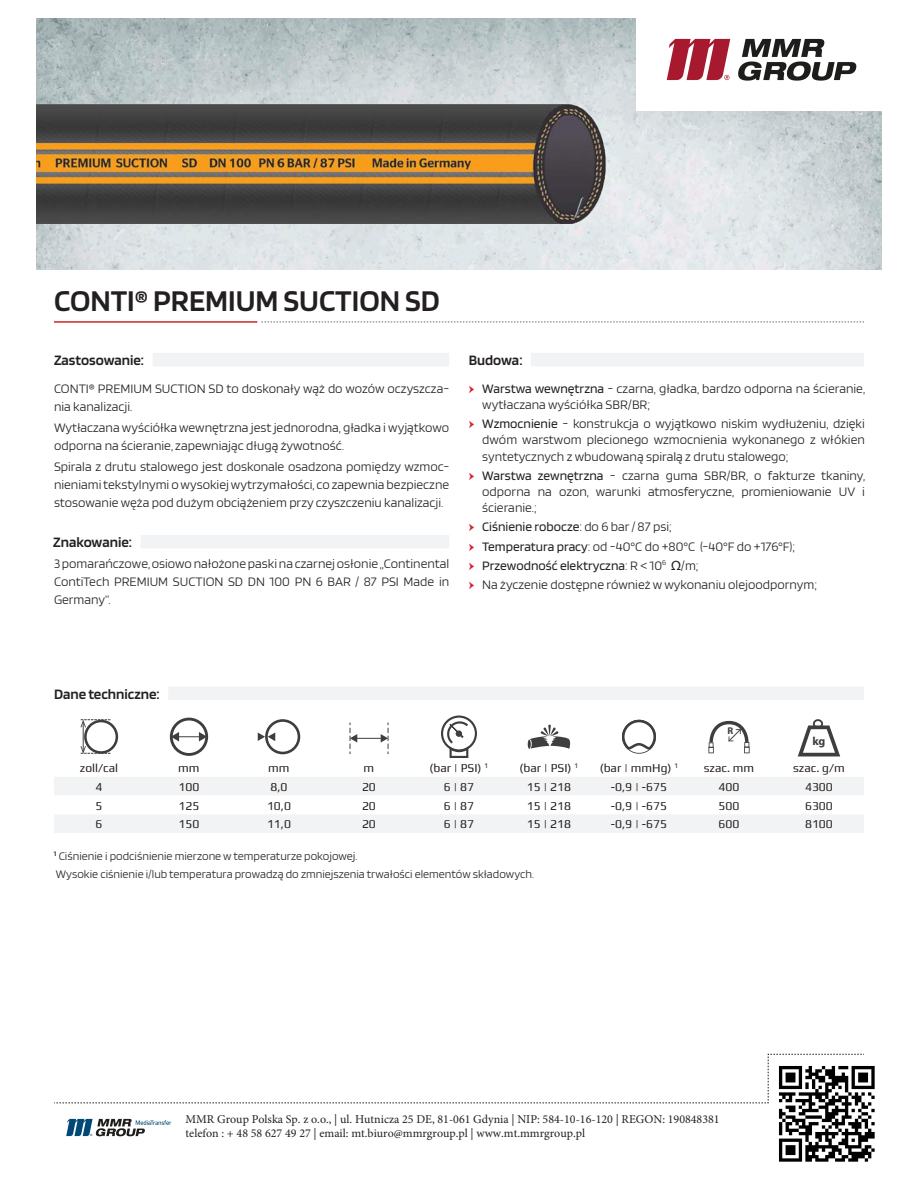
<style>
.page{position:relative;width:918px;height:1188px;background:#fff}
.page>*{position:absolute;margin:0;border:0;box-sizing:border-box;transform-origin:0 0}
.t1{font:600 31.5px "Blinker";color:#231f20}
.h2_jw___gray_strip{font:600 15px "Blinker";color:#231f20}
.TTM__p__Zastosowanie{font:200 13.5px/18px "Blinker";color:#231f20;text-align:justify}
.t2{font:13.5px "Blinker";color:#231f20}
.t3{font:12px/14.4px "Minion Pro";color:#231f20}
.Znakowanie{font:200 12px/18px "Blinker";color:#231f20}
.Blinker__8_auto{font:12px "Play";color:#231f20}
.Blinker_do_tabeli__9{font:12px "Play";color:#231f20}
.t4{font:700 11.7px "Myriad Pro";color:#3e3e3f}
.t5{font:700 9.75px "Myriad Pro";color:#3e3e3f}
.s1{font-family:"Minion Pro";font-weight:400;color:#d1232a}
.s2{font-weight:400}
.s3{font-family:"Minion Pro";color:#d1232a}
.s4{font-weight:200}
.s5{font-family:"Myriad Web Pro"}
</style>
<div class="page">
<svg style="left:54px;top:1054px;width:810px;height:50px"></svg>
<img style="left:37px;top:18px;width:844px;height:251px">
<hr style="left:54px;top:321px;width:203px;height:2px;background:#d1232a">
<svg style="left:261px;top:322px;width:603px;height:1px"></svg>
<img style="left:37px;top:83px;width:594px;height:163px">
<div style="left:54px;top:687px;width:810px;height:13px;background:#f2f3f4"></div>
<div style="left:54px;top:685px;width:114px;height:18px;background:#fff"></div>
<div style="left:53px;top:535px;width:396px;height:13px;background:#f2f3f4"></div>
<div style="left:53px;top:533px;width:88px;height:18px;background:#fff"></div>
<div style="left:54px;top:353px;width:395px;height:13px;background:#f2f3f4"></div>
<div style="left:54px;top:351px;width:99px;height:18px;background:#fff"></div>
<div style="left:469px;top:353px;width:395px;height:13px;background:#f2f3f4"></div>
<div style="left:469px;top:351px;width:62px;height:18px;background:#fff"></div>
<div style="left:54px;top:777px;width:810px;height:56px;background:#f2f3f4"></div>
<svg style="left:54px;top:796px;width:810px;height:18px"></svg>
<svg style="left:80px;top:719px;width:38px;height:35px"></svg>
<svg style="left:170px;top:718px;width:38px;height:38px"></svg>
<svg style="left:258px;top:719px;width:42px;height:35px"></svg>
<svg style="left:350px;top:723px;width:39px;height:31px"></svg>
<svg style="left:441px;top:716px;width:36px;height:42px"></svg>
<svg style="left:528px;top:725px;width:42px;height:24px"></svg>
<svg style="left:622px;top:720px;width:34px;height:34px"></svg>
<svg style="left:708px;top:720px;width:42px;height:33px"></svg>
<svg style="left:798px;top:719px;width:42px;height:37px"></svg>
<img style="left:772px;top:1059px;width:103px;height:103px">
<img style="left:637px;top:18px;width:244px;height:92px">
<img style="left:66px;top:1118px;width:106px;height:19px">
<p class="t1" style="left:54px;top:285px;width:387px">CONTI® PREMIUM SUCTION SD</p>
<p class="h2_jw___gray_strip" style="left:54px;top:352px;width:92px">Zastosowanie:</p>
<p class="h2_jw___gray_strip" style="left:469px;top:352px;width:55px">Budowa:</p>
<p class="TTM__p__Zastosowanie" style="left:54px;top:380px;width:397px">CONTI® PREMIUM SUCTION SD to doskonały wąż do wozów oczyszcza&shy;nia kanalizacji.</p>
<p class="TTM__p__Zastosowanie" style="left:54px;top:419px;width:397px">Wytłaczana wyściółka wewnętrzna jest jednorodna, gładka i wyjątkowo odporna na ścieranie, zapewniając długą żywotność.</p>
<p class="TTM__p__Zastosowanie" style="left:54px;top:458px;width:397px">Spirala z drutu stalowego jest doskonale osadzona pomiędzy wzmoc&shy;nieniami tekstylnymi o wysokiej wytrzymałości, co zapewnia bezpieczne stosowanie węża pod dużym obciążeniem przy czyszczeniu kanalizacji.</p>
<p class="h2_jw___gray_strip" style="left:53px;top:534px;width:80px">Znakowanie:</p>
<p class="TTM__p__Zastosowanie" style="left:54px;top:555px;width:397px">3 pomarańczowe, osiowo nałożone paski na czarnej osłonie „Continental ContiTech PREMIUM SUCTION SD DN 100 PN 6 BAR / 87 PSI Made in Germany”.</p>
<p class="TTM__p__Zastosowanie" style="left:482px;top:381px;width:384px;line-height:16.2px;text-indent:-14px"><span class="s1">ӹ</span> <span class="s2">Warstwa wewnętrzna</span> - czarna, gładka, bardzo odporna na ścieranie, wytłaczana wyściółka SBR/BR;</p>
<p class="TTM__p__Zastosowanie" style="left:482px;top:416px;width:384px;line-height:16.2px;text-indent:-14px"><span class="s1">ӹ</span> <span class="s2">Wzmocnienie</span> - konstrukcja o wyjątkowo niskim wydłużeniu, dzięki dwóm warstwom plecionego wzmocnienia wykonanego z włókien syntetycznych z wbudowaną spiralą z drutu stalowego;</p>
<p class="TTM__p__Zastosowanie" style="left:482px;top:468px;width:384px;line-height:16.2px;text-indent:-14px"><span class="s1">ӹ</span> <span class="s2">Warstwa zewnętrzna</span> - czarna guma SBR/BR, o fakturze tkaniny, odporna na ozon, warunki atmosferyczne, promieniowanie UV i ścieranie.;</p>
<p class="t2" style="left:469px;top:520px;width:205px"><span class="s3">ӹ</span> Ciśnienie robocze<span class="s4">: do 6 bar / 87 psi;</span></p>
<p class="TTM__p__Zastosowanie" style="left:469px;top:537px;width:328px"><span class="s1">ӹ</span> <span class="s2">Temperatura pracy</span>: od -40°C do +80°C (-40°F do +176°F);</p>
<p class="t2" style="left:469px;top:558px;width:231px"><span class="s3">ӹ</span> Przewodność elektryczna<span class="s4">: R &lt; 10</span><sup>6</sup> <span class="s5">Ω</span><span class="s4">/m;</span></p>
<p class="TTM__p__Zastosowanie" style="left:469px;top:576px;width:350px"><span class="s1">ӹ</span> Na życzenie dostępne również w wykonaniu olejoodpornym;</p>
<p class="h2_jw___gray_strip" style="left:54px;top:686px;width:107px">Dane techniczne:</p>
<p class="t5" style="left:727px;top:725px;width:7px">R</p>
<p class="t4" style="left:812px;top:734px;width:15px">kg</p>
<p class="Blinker_do_tabeli__9" style="left:80px;top:760px;width:40px">zoll/cal</p>
<p class="Blinker_do_tabeli__9" style="left:178px;top:760px;width:23px">mm</p>
<p class="Blinker_do_tabeli__9" style="left:268px;top:760px;width:23px">mm</p>
<p class="Blinker_do_tabeli__9" style="left:364px;top:760px;width:12px">m</p>
<p class="Blinker_do_tabeli__9" style="left:430px;top:760px;width:60px">(bar | PSI) <sup>1</sup></p>
<p class="Blinker_do_tabeli__9" style="left:520px;top:760px;width:60px">(bar | PSI) <sup>1</sup></p>
<p class="Blinker_do_tabeli__9" style="left:600px;top:760px;width:80px">(bar | mmHg) <sup>1</sup></p>
<p class="Blinker_do_tabeli__9" style="left:704px;top:760px;width:52px">szac. mm</p>
<p class="Blinker_do_tabeli__9" style="left:793px;top:760px;width:53px">szac. g/m</p>
<p class="Blinker__8_auto" style="left:96px;top:779px;width:8px">4</p>
<p class="Blinker__8_auto" style="left:179px;top:779px;width:22px">100</p>
<p class="Blinker__8_auto" style="left:270px;top:779px;width:18px">8,0</p>
<p class="Blinker__8_auto" style="left:362px;top:779px;width:15px">20</p>
<p class="Blinker__8_auto" style="left:444px;top:779px;width:32px">6 | 87</p>
<p class="Blinker__8_auto" style="left:527px;top:779px;width:46px">15 | 218</p>
<p class="Blinker__8_auto" style="left:611px;top:779px;width:58px">-0,9 | -675</p>
<p class="Blinker__8_auto" style="left:719px;top:779px;width:22px">400</p>
<p class="Blinker__8_auto" style="left:805px;top:779px;width:29px">4300</p>
<p class="Blinker__8_auto" style="left:96px;top:797px;width:8px">5</p>
<p class="Blinker__8_auto" style="left:179px;top:797px;width:22px">125</p>
<p class="Blinker__8_auto" style="left:267px;top:797px;width:25px">10,0</p>
<p class="Blinker__8_auto" style="left:362px;top:797px;width:15px">20</p>
<p class="Blinker__8_auto" style="left:444px;top:797px;width:32px">6 | 87</p>
<p class="Blinker__8_auto" style="left:527px;top:797px;width:46px">15 | 218</p>
<p class="Blinker__8_auto" style="left:611px;top:797px;width:58px">-0,9 | -675</p>
<p class="Blinker__8_auto" style="left:719px;top:797px;width:22px">500</p>
<p class="Blinker__8_auto" style="left:805px;top:797px;width:29px">6300</p>
<p class="Blinker__8_auto" style="left:96px;top:816px;width:8px">6</p>
<p class="Blinker__8_auto" style="left:179px;top:816px;width:22px">150</p>
<p class="Blinker__8_auto" style="left:267px;top:816px;width:25px">11,0</p>
<p class="Blinker__8_auto" style="left:362px;top:816px;width:15px">20</p>
<p class="Blinker__8_auto" style="left:444px;top:816px;width:32px">6 | 87</p>
<p class="Blinker__8_auto" style="left:527px;top:816px;width:46px">15 | 218</p>
<p class="Blinker__8_auto" style="left:611px;top:816px;width:58px">-0,9 | -675</p>
<p class="Blinker__8_auto" style="left:719px;top:816px;width:22px">600</p>
<p class="Blinker__8_auto" style="left:805px;top:816px;width:29px">8100</p>
<p class="Znakowanie" style="left:54px;top:848px;width:482px"><sup>1</sup> Ciśnienie i podciśnienie mierzone w temperaturze pokojowej.<br>Wysokie ciśnienie i/lub temperatura prowadzą do zmniejszenia trwałości elementów składowych.</p>
<p class="t3" style="left:186px;top:1112px;width:536px">MMR Group Polska Sp. z o.o., | ul. Hutnicza 25 DE, 81-061 Gdynia | NIP: 584-10-16-120 | REGON: 190848381 telefon : + 48 58 627 49 27 | email: mt.biuro@mmrgroup.pl | www.mt.mmrgroup.pl</p>
</div>
